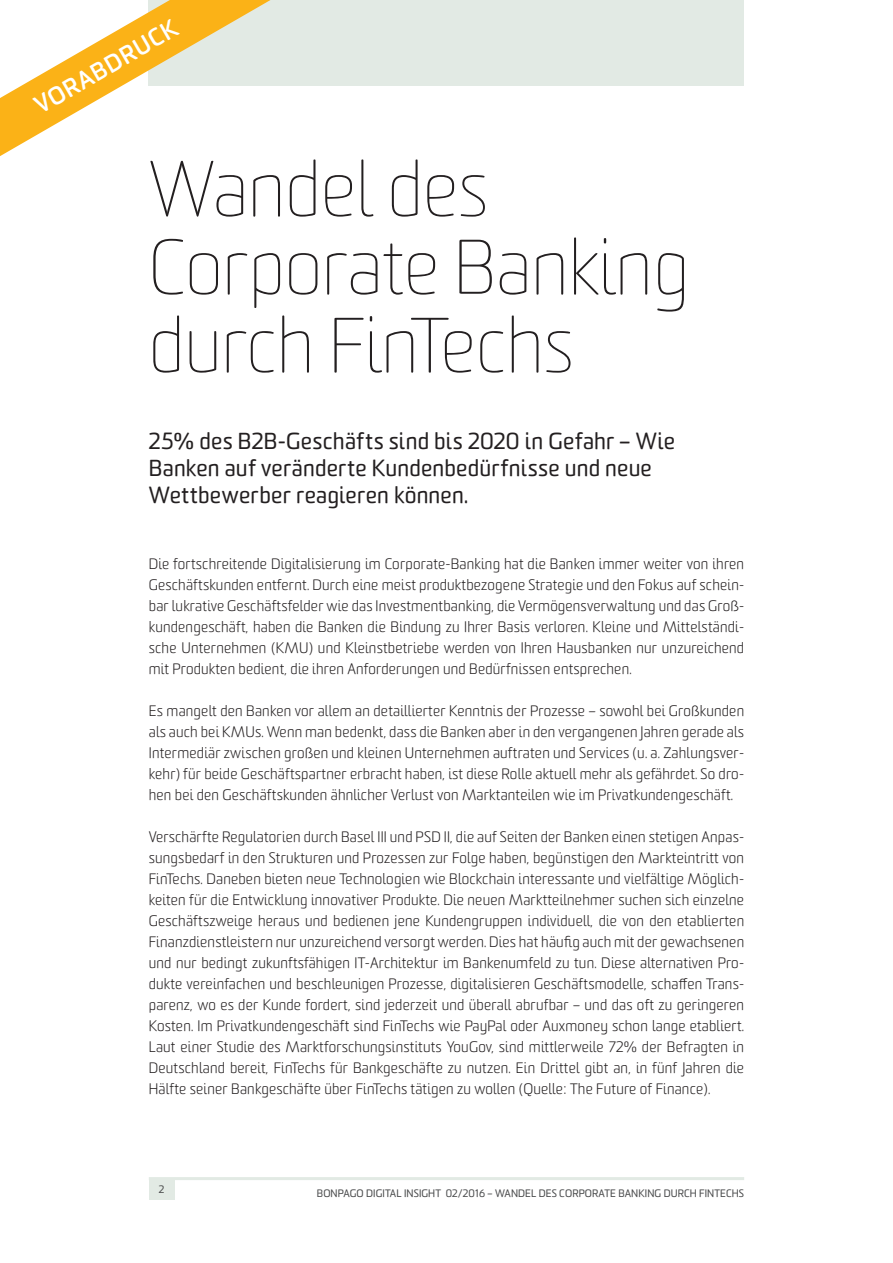
<style>
.page{position:relative;width:893px;height:1263px;background:#fff}
.page>*{position:absolute;margin:0;border:0;box-sizing:border-box;transform-origin:0 0}
.t1{font:100 75px/78px "Sommet Rounded";color:#231f20}
.t2{font:700 24px "Sommet Rounded";color:#fff}
.t3{font:22.5px/27px "Sommet Rounded";letter-spacing:.01em;color:#231f20}
.t4{font:300 14.7px/21px "Sommet Rounded";letter-spacing:.015em;color:#231f20;text-align:justify}
.t5{font:10.5px "Sommet Rounded";letter-spacing:.01em;color:#4b4c4d}
</style>
<div class="page">
<div style="left:149px;top:1178px;width:25px;height:21px;background:#e2eae4"></div>
<hr style="left:149px;top:1177px;width:595px;height:3px;background:#e2eae4">
<div style="left:149px;top:0;width:595px;height:85px;background:#e2eae4"></div>
<svg style="left:0;top:0;width:270px;height:156px"></svg>
<h2 class="t2" style="left:29px;top:93px;width:162px;rotate:-30deg">Vorabdruck</h2>
<h1 class="t1" style="left:149px;top:153px;width:542px">Wandel des<br>Corporate Banking durch FinTechs</h1>
<h3 class="t3" style="left:149px;top:427px;width:528px">25% des B2B-Geschäfts sind bis 2020 in Gefahr – Wie<br>Banken auf veränderte Kundenbedürfnisse und neue<br>Wettbewerber reagieren können.</h3>
<p class="t4" style="left:149px;top:554px;width:597px">Die fortschreitende Digitalisierung im Corporate-Banking hat die Banken immer weiter von ihren Geschäftskunden entfernt. Durch eine meist produktbezogene Strategie und den Fokus auf schein&shy;bar lukrative Geschäftsfelder wie das Investmentbanking, die Vermögensverwaltung und das Groß&shy;kundengeschäft, haben die Banken die Bindung zu Ihrer Basis verloren. Kleine und Mittelständi&shy;sche Unternehmen (KMU) und Kleinstbetriebe werden von Ihren Hausbanken nur unzureichend mit Produkten bedient, die ihren Anforderungen und Bedürfnissen entsprechen.</p>
<p class="t4" style="left:149px;top:701px;width:597px">Es mangelt den Banken vor allem an detaillierter Kenntnis der Prozesse – sowohl bei Großkunden als auch bei KMUs. Wenn man bedenkt, dass die Banken aber in den vergangenen Jahren gerade als Intermediär zwischen großen und kleinen Unternehmen auftraten und Services (u. a. Zahlungsver&shy;kehr) für beide Geschäftspartner erbracht haben, ist diese Rolle aktuell mehr als gefährdet. So dro&shy;hen bei den Geschäftskunden ähnlicher Verlust von Marktanteilen wie im Privatkundengeschäft.</p>
<p class="t4" style="left:149px;top:827px;width:597px">Verschärfte Regulatorien durch Basel III und PSD II, die auf Seiten der Banken einen stetigen Anpas&shy;sungsbedarf in den Strukturen und Prozessen zur Folge haben, begünstigen den Markteintritt von FinTechs. Daneben bieten neue Technologien wie Blockchain interessante und vielfältige Möglich&shy;keiten für die Entwicklung innovativer Produkte. Die neuen Marktteilnehmer suchen sich einzelne Geschäftszweige heraus und bedienen jene Kundengruppen individuell, die von den etablierten Finanzdienstleistern nur unzureichend versorgt werden. Dies hat häufig auch mit der gewachsenen und nur bedingt zukunftsfähigen IT-Architektur im Bankenumfeld zu tun. Diese alternativen Pro&shy;dukte vereinfachen und beschleunigen Prozesse, digitalisieren Geschäftsmodelle, schaffen Trans&shy;parenz, wo es der Kunde fordert, sind jederzeit und überall abrufbar – und das oft zu geringeren Kosten. Im Privatkundengeschäft sind FinTechs wie PayPal oder Auxmoney schon lange etabliert.<br>Laut einer Studie des Marktforschungsinstituts YouGov, sind mittlerweile 72% der Befragten in Deutschland bereit, FinTechs für Bankgeschäfte zu nutzen. Ein Drittel gibt an, in fünf Jahren die Hälfte seiner Bankgeschäfte über FinTechs tätigen zu wollen (Quelle: The Future of Finance).</p>
<p class="t5" style="left:159px;top:1182px;width:7px">2</p>
<p class="t5" style="left:317px;top:1187px;width:196px">BONPAGO Digital Insight 02/2016 – Wand</p>
<p class="t5" style="left:525px;top:1187px;width:220px">el des Corporate Ban king durch FinTechs</p>
</div>
